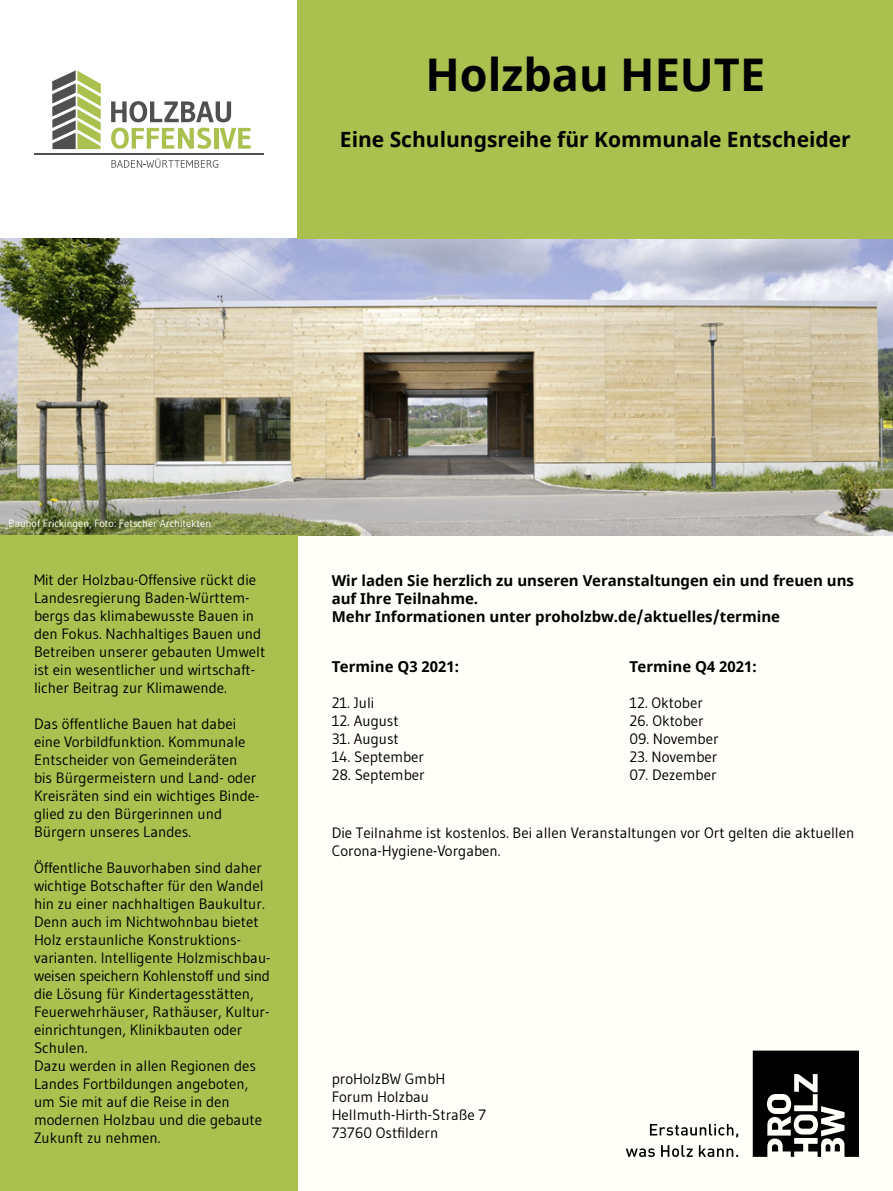
<style>
.page{position:relative;width:893px;height:1191px;background:#fff}
.page>*{position:absolute;margin:0;border:0;box-sizing:border-box;transform-origin:0 0}
.t1{font:700 45px "Noto Sans";color:#000}
.t2{font:700 21px "Noto Sans";color:#000}
.t3{font:15px/18px "Gudea";color:#000}
.t4{font:700 15px/18px "Noto Sans";color:#000}
.t5{font:10.5px "Gudea";color:#fff}
</style>
<div class="page">
<div style="left:298px;top:536px;width:595px;height:655px;background:#fffef8"></div>
<img style="left:0;top:238px;width:893px;height:298px">
<div style="left:0;top:536px;width:298px;height:655px;background:#aac14f"></div>
<svg style="left:52px;top:70px;width:49px;height:79px"></svg>
<hr style="left:34px;top:154px;width:230px;height:1px;background:#50504f">
<svg style="left:111px;top:101px;width:120px;height:21px"></svg>
<svg style="left:111px;top:128px;width:100px;height:21px"></svg>
<hr style="left:214px;top:128px;width:4px;height:21px;background:#aac14f">
<svg style="left:220px;top:128px;width:31px;height:21px"></svg>
<svg style="left:111px;top:158px;width:107px;height:10px"></svg>
<div style="left:298px;top:0;width:595px;height:238px;background:#aac14f"></div>
<svg style="left:753px;top:1050px;width:106px;height:106px"></svg>
<svg style="left:626px;top:1145px;width:112px;height:12px"></svg>
<svg style="left:650px;top:1124px;width:88px;height:14px"></svg>
<h1 class="t1" style="left:425px;top:43px;width:341px">Holzbau HEUTE</h1>
<h2 class="t2" style="left:340px;top:125px;width:512px">Eine Schulungsreihe für Kommunale Entscheider</h2>
<p class="t5" style="left:9px;top:517px;width:204px">Bauhof Frickingen, Foto: Fetscher Architekten</p>
<p class="t3" style="left:34px;top:570px;width:233px">Mit der Holzbau-Offensive rückt die Landesregierung Baden-Württem&shy;bergs das klimabewusste Bauen in den Fokus. Nachhaltiges Bauen und Betreiben unserer gebauten Umwelt ist ein wesentlicher und wirtschaft&shy;licher Beitrag zur Klimawende.</p>
<p class="t3" style="left:34px;top:714px;width:225px">Das öffentliche Bauen hat dabei eine Vorbildfunktion. Kommunale<br>Entscheider von Gemeinderäten bis Bürgermeistern und Land- oder<br>Kreisräten sind ein wichtiges Binde&shy;glied zu den Bürgerinnen und<br>Bürgern unseres Landes.</p>
<p class="t3" style="left:34px;top:858px;width:238px">Öffentliche Bauvorhaben sind daher wichtige Botschafter für den Wandel hin zu einer nachhaltigen Baukultur.<br>Denn auch im Nichtwohnbau bietet<br>Holz erstaunliche Konstruktions&shy;varianten. Intelligente Holzmischbau&shy;weisen speichern Kohlenstoff und sind die Lösung für Kindertagesstätten,<br>Feuerwehrhäuser, Rathäuser, Kultur&shy;einrichtungen, Klinikbauten oder<br>Schulen.<br>Dazu werden in allen Regionen des<br>Landes Fortbildungen angeboten, um Sie mit auf die Reise in den modernen Holzbau und die gebaute<br>Zukunft zu nehmen.</p>
<p class="t4" style="left:332px;top:572px;width:524px">Wir laden Sie herzlich zu unseren Veranstaltungen ein und freuen uns auf Ihre Teilnahme.<br>Mehr Informationen unter proholzbw.de/aktuelles/termine</p>
<p class="t4" style="left:332px;top:658px;width:129px">Termine Q3 2021:</p>
<p class="t3" style="left:332px;top:693px;width:44px">21. Juli</p>
<p class="t3" style="left:332px;top:711px;width:69px">12. August</p>
<p class="t3" style="left:332px;top:729px;width:69px">31. August</p>
<p class="t3" style="left:332px;top:747px;width:94px">14. September</p>
<p class="t3" style="left:332px;top:765px;width:95px">28. September</p>
<p class="t4" style="left:629px;top:658px;width:129px">Termine Q4 2021:</p>
<p class="t3" style="left:629px;top:693px;width:75px">12. Oktober</p>
<p class="t3" style="left:629px;top:711px;width:76px">26. Oktober</p>
<p class="t3" style="left:629px;top:729px;width:91px">09. November</p>
<p class="t3" style="left:629px;top:747px;width:90px">23. November</p>
<p class="t3" style="left:629px;top:765px;width:89px">07. Dezember</p>
<p class="t3" style="left:332px;top:824px;width:524px">Die Teilnahme ist kostenlos. Bei allen Veranstaltungen vor Ort gelten die aktuellen<br>Corona-Hygiene-Vorgaben.</p>
<p class="t3" style="left:332px;top:1069px;width:156px">proHolzBW GmbH<br>Forum Holzbau<br>Hellmuth-Hirth-Straße 7<br>73760 Ostfildern</p>
</div>
